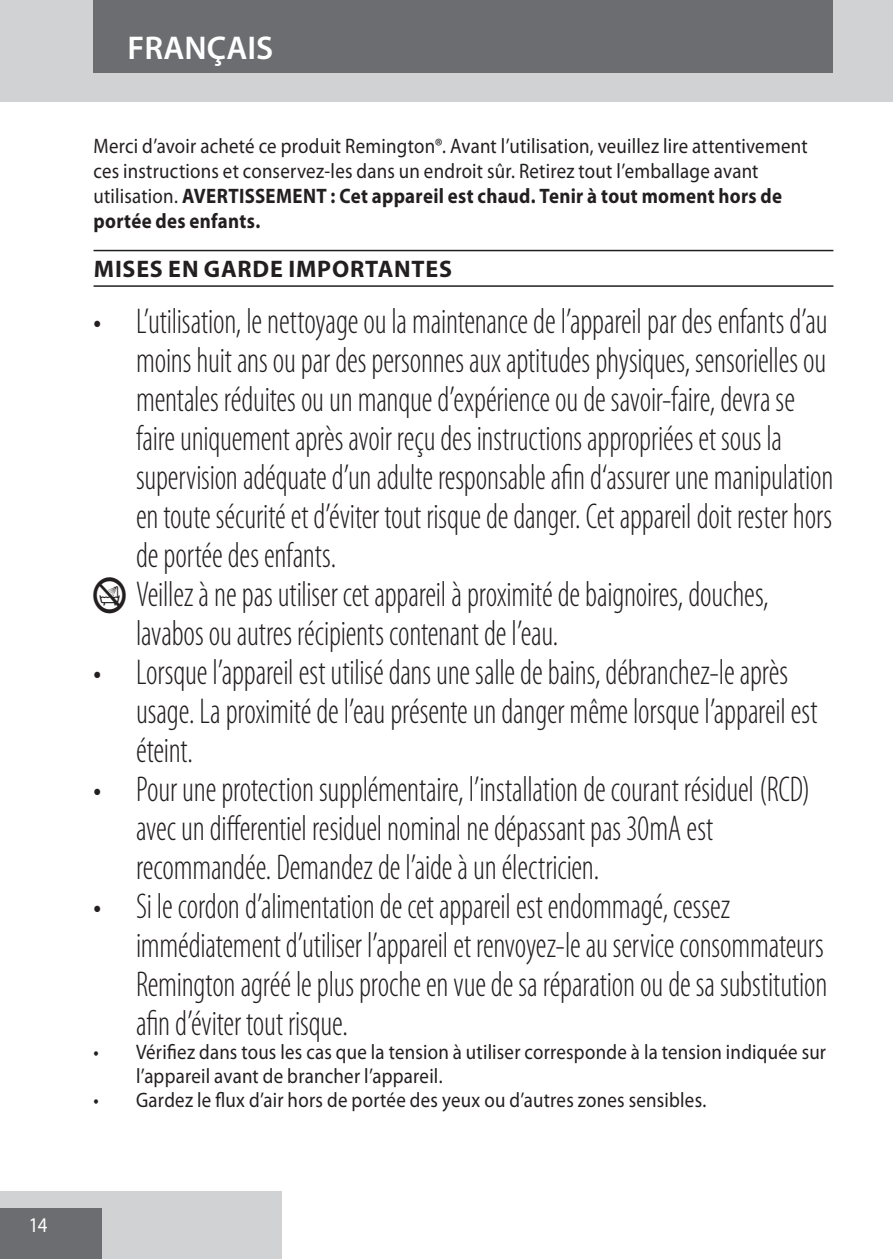
<style>
.page{position:relative;width:893px;height:1259px;background:#fff}
.page>*{position:absolute;margin:0;border:0;box-sizing:border-box;transform-origin:0 0}
.Mandatory_warnings{font:300 condensed 36px/39px "Myriad Pro";letter-spacing:-.005em;color:#231f20;scale:.9 1}
.t1{font:600 33px "Myriad Pro";color:#fff}
.heading{font:700 24px "Myriad Pro";letter-spacing:.035em;color:#231f20}
.default{font:21px/25.2px "Myriad Pro";letter-spacing:.01em;color:#231f20;scale:.9 1}
.t2{font:21px "Myriad Pro";color:#fff;scale:.9 1}
.s1{font-weight:700}
.s2{font-family:"Myriad IS Otext";font-weight:400;font-stretch:normal}
</style>
<div class="page">
<div style="left:0;top:0;width:893px;height:102px;background:#d1d2d4"></div>
<div style="left:0;top:1191px;width:282px;height:68px;background:#d1d2d4"></div>
<div style="left:0;top:1208px;width:102px;height:51px;background:#6c6d70"></div>
<div style="left:94px;top:0;width:739px;height:73px;background:#6c6d70"></div>
<hr style="left:94px;top:250px;width:739px;height:1px;background:#231f20">
<hr style="left:94px;top:285px;width:739px;height:2px;background:#231f20">
<p class="t2" style="left:29px;top:1212px;width:22px">14</p>
<p class="t1" style="left:128px;top:27px;width:147px">FRANÇAIS</p>
<p class="default" style="left:94px;top:133px;width:795px">Merci d’avoir acheté ce produit Remington®. Avant l’utilisation, veuillez lire attentivement ces instructions et conservez-les dans un endroit sûr. Retirez tout l’emballage avant utilisation. <span class="s1">AVERTISSEMENT : Cet appareil est chaud. Tenir à tout moment hors de portée des enfants.</span></p>
<p class="heading" style="left:94px;top:253px;width:360px">MISES EN GARDE IMPORTANTES</p>
<p class="Mandatory_warnings" style="left:136px;top:302px;width:776px;text-indent:-43px">• L’utilisation, le nettoyage ou la maintenance de l’appareil par des enfants d’au moins huit ans ou par des personnes aux aptitudes physiques, sensorielles ou mentales réduites ou un manque d’expérience ou de savoir-faire, devra se faire uniquement après avoir reçu des instructions appropriées et sous la supervision adéquate d’un adulte responsable afin d‘assurer une manipulation en toute sécurité et d’éviter tout risque de danger. Cet appareil doit rester hors de portée des enfants.</p>
<p class="Mandatory_warnings" style="left:136px;top:575px;width:704px;text-indent:-43px"><span class="s2">B</span> Veillez à ne pas utiliser cet appareil à proximité de baignoires, douches, lavabos ou autres récipients contenant de l’eau.</p>
<p class="Mandatory_warnings" style="left:136px;top:653px;width:759px;text-indent:-43px">• Lorsque l’appareil est utilisé dans une salle de bains, débranchez-le après usage. La proximité de l’eau présente un danger même lorsque l’appareil est éteint.</p>
<p class="Mandatory_warnings" style="left:136px;top:770px;width:751px;text-indent:-43px">• Pour une protection supplémentaire, l’installation de courant résiduel (RCD) avec un differentiel residuel nominal ne dépassant pas 30mA est recommandée. Demandez de l’aide à un électricien.</p>
<p class="Mandatory_warnings" style="left:136px;top:887px;width:770px;text-indent:-43px">• Si le cordon d’alimentation de cet appareil est endommagé, cessez immédiatement d’utiliser l’appareil et renvoyez-le au service consommateurs Remington agréé le plus proche en vue de sa réparation ou de sa substitution afin d’éviter tout risque.</p>
<p class="default" style="left:136px;top:1039px;width:768px;line-height:24px;text-indent:-43px">• Vérifiez dans tous les cas que la tension à utiliser corresponde à la tension indiquée sur l’appareil avant de brancher l’appareil.</p>
<p class="default" style="left:94px;top:1087px;width:682px">• Gardez le flux d’air hors de portée des yeux ou d’autres zones sensibles.</p>
</div>
